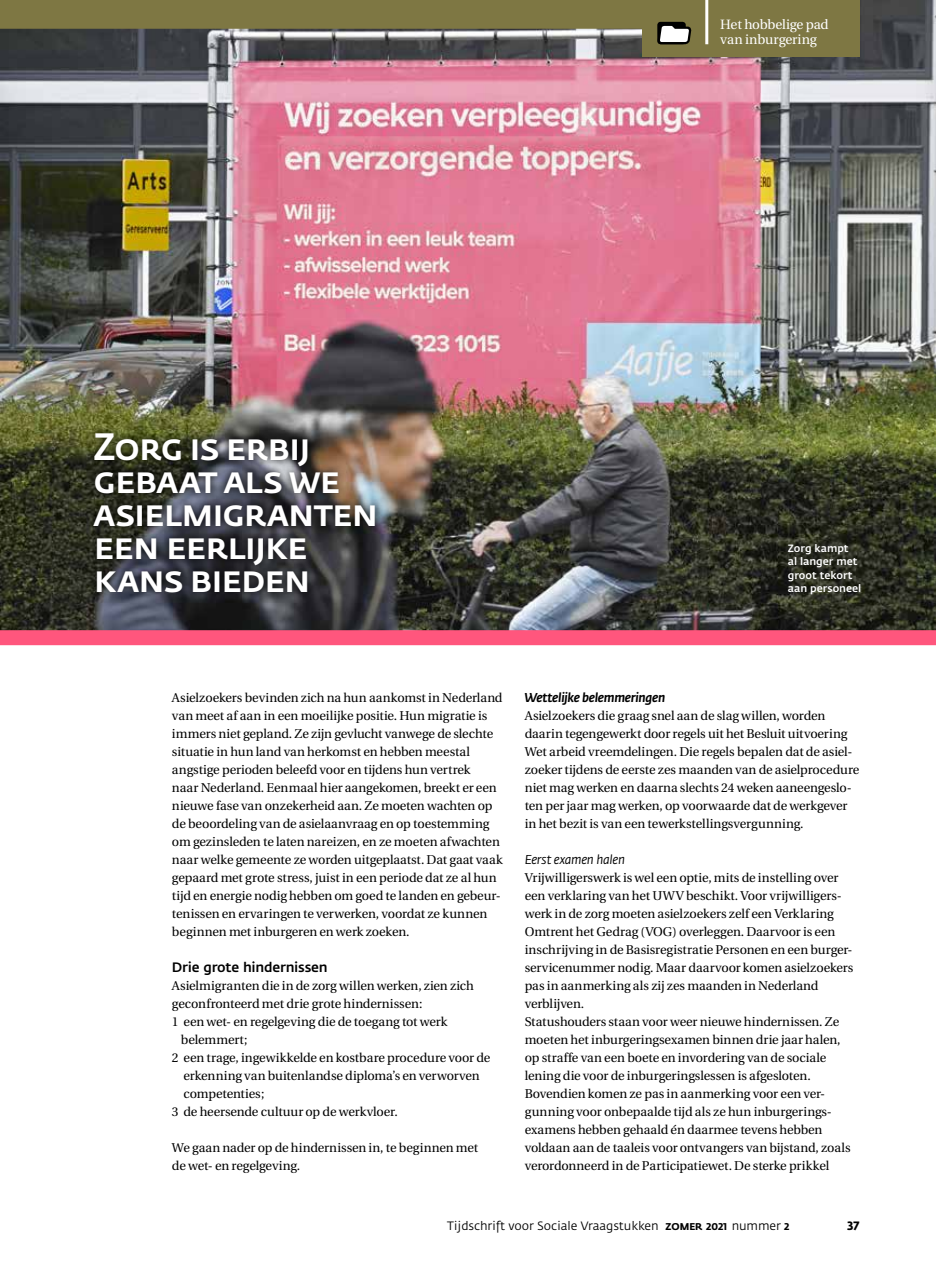
<style>
.page{position:relative;width:936px;height:1276px;background:#fff}
.page>*{position:absolute;margin:0;border:0;box-sizing:border-box;transform-origin:0 0}
.t1{font:37.65px/33px "Fedra Sans Medium SC";letter-spacing:-.04em;color:#fff}
.t2{font:13.5px/15px "Utopia";letter-spacing:-.015em;color:#fff}
.t3{font:13.5px "Fedra Sans Medium TF";letter-spacing:-.015em;color:#000}
.t4{font:12.75px/18px "Utopia";letter-spacing:-.01em;color:#000}
.t5{font:italic 500 12.75px "Fedra Sans";letter-spacing:-.02em;color:#000}
.t6{font:italic 12.75px "Fedra Sans";letter-spacing:-.015em;color:#000}
.t7{font:12px "Fedra Sans";letter-spacing:-.01em;color:#000}
.t8{font:700 12px "Fedra Sans";color:#000}
.t9{font:10.5px/13.5px "Fedra Sans Medium TF";letter-spacing:-.005em;color:#fff}
.s1{font-weight:700;font-size:9.75px}
</style>
<div class="page">
<img style="left:0;top:0;width:935px;height:630px">
<div style="left:0;top:0;width:851px;height:29px;background:#7e7743"></div>
<div style="left:642px;top:0;width:217px;height:57px;background:#7e7743"></div>
<hr style="left:705px;top:0;width:3px;height:44px;background:#fff">
<div style="left:657px;top:22px;width:28px;height:22px;border:2px solid #000;border-radius:2px"></div>
<svg style="left:657px;top:23px;width:35px;height:22px"></svg>
<div style="left:0;top:630px;width:935px;height:15px;background:#ff567d"></div>
<img style="left:86px;top:425px;width:297px;height:175px">
<p class="t2" style="left:720px;top:17px;width:110px">Het hobbelige pad van inburgering</p>
<h1 class="t1" style="left:94px;top:431px;width:286px">Zorg is erbij gebaat als we asielmigranten een eerlijke kans bieden</h1>
<p class="t9" style="left:787px;top:541px;width:75px">Zorg kampt<br>al langer met groot tekort aan personeel</p>
<p class="t4" style="left:172px;top:689px;width:332px">Asielzoekers bevinden zich na hun aankomst in Nederland van meet af aan in een moeilijke positie. Hun migratie is immers niet gepland. Ze zijn gevlucht vanwege de slechte situatie in hun land van herkomst en hebben meestal angstige perioden beleefd voor en tijdens hun vertrek<br>naar Nederland. Eenmaal hier aangekomen, breekt er een nieuwe fase van onzekerheid aan. Ze moeten wachten op de beoordeling van de asielaanvraag en op toestemming om gezinsleden te laten nareizen, en ze moeten afwachten naar welke gemeente ze worden uitgeplaatst. Dat gaat vaak gepaard met grote stress, juist in een periode dat ze al hun tijd en energie nodig hebben om goed te landen en gebeur&shy;tenissen en ervaringen te verwerken, voordat ze kunnen beginnen met inburgeren en werk zoeken.</p>
<p class="t3" style="left:172px;top:960px;width:157px">Drie grote hindernissen</p>
<p class="t4" style="left:172px;top:977px;width:303px">Asielmigranten die in de zorg willen werken, zien zich</p>
<p class="t4" style="left:172px;top:995px;width:252px">geconfronteerd met drie grote hindernissen:</p>
<p class="t4" style="left:172px;top:1013px;width:277px">1 een wet- en regelgeving die de toegang tot werk</p>
<p class="t4" style="left:181px;top:1031px;width:68px">belemmert;</p>
<p class="t4" style="left:172px;top:1049px;width:320px">2 een trage, ingewikkelde en kostbare procedure voor de</p>
<p class="t4" style="left:183px;top:1067px;width:298px">erkenning van buitenlandse diploma’s en verworven</p>
<p class="t4" style="left:183px;top:1085px;width:82px">competenties;</p>
<p class="t4" style="left:172px;top:1103px;width:227px">3 de heersende cultuur op de werkvloer.</p>
<p class="t4" style="left:172px;top:1139px;width:308px">We gaan nader op de hindernissen in, te beginnen met de wet- en regelgeving.</p>
<p class="t5" style="left:524px;top:690px;width:142px">Wettelijke belemmeringen</p>
<p class="t4" style="left:524px;top:707px;width:336px">Asielzoekers die graag snel aan de slag willen, worden daarin tegengewerkt door regels uit het Besluit uitvoering Wet arbeid vreemdelingen. Die regels bepalen dat de asiel&shy;zoeker tijdens de eerste zes maanden van de asielprocedure niet mag werken en daarna slechts 24 weken aaneengeslo&shy;ten per jaar mag werken, op voorwaarde dat de werkgever in het bezit is van een tewerkstellingsvergunning.</p>
<p class="t6" style="left:524px;top:853px;width:102px">Eerst examen halen</p>
<p class="t4" style="left:524px;top:869px;width:330px">Vrijwilligerswerk is wel een optie, mits de instelling over een verklaring van het UWV beschikt. Voor vrijwilligers&shy;werk in de zorg moeten asielzoekers zelf een Verklaring Omtrent het Gedrag (VOG) overleggen. Daarvoor is een inschrijving in de Basisregistratie Personen en een burger&shy;servicenummer nodig. Maar daarvoor komen asielzoekers pas in aanmerking als zij zes maanden in Nederland verblijven.<br>Statushouders staan voor weer nieuwe hindernissen. Ze moeten het inburgeringsexamen binnen drie jaar halen, op straffe van een boete en invordering van de sociale lening die voor de inburgeringslessen is afgesloten.<br>Bovendien komen ze pas in aanmerking voor een ver&shy;gunning voor onbepaalde tijd als ze hun inburgerings&shy;examens hebben gehaald én daarmee tevens hebben voldaan aan de taaleis voor ontvangers van bijstand, zoals verordonneerd in de Participatiewet. De sterke prikkel</p>
<p class="t7" style="left:447px;top:1219px;width:344px">Tijdschrift voor Sociale Vraagstukken <span class="s1">ZOMER 2021</span> nummer <span class="s1">2</span></p>
<p class="t8" style="left:847px;top:1218px;width:14px">37</p>
</div>
